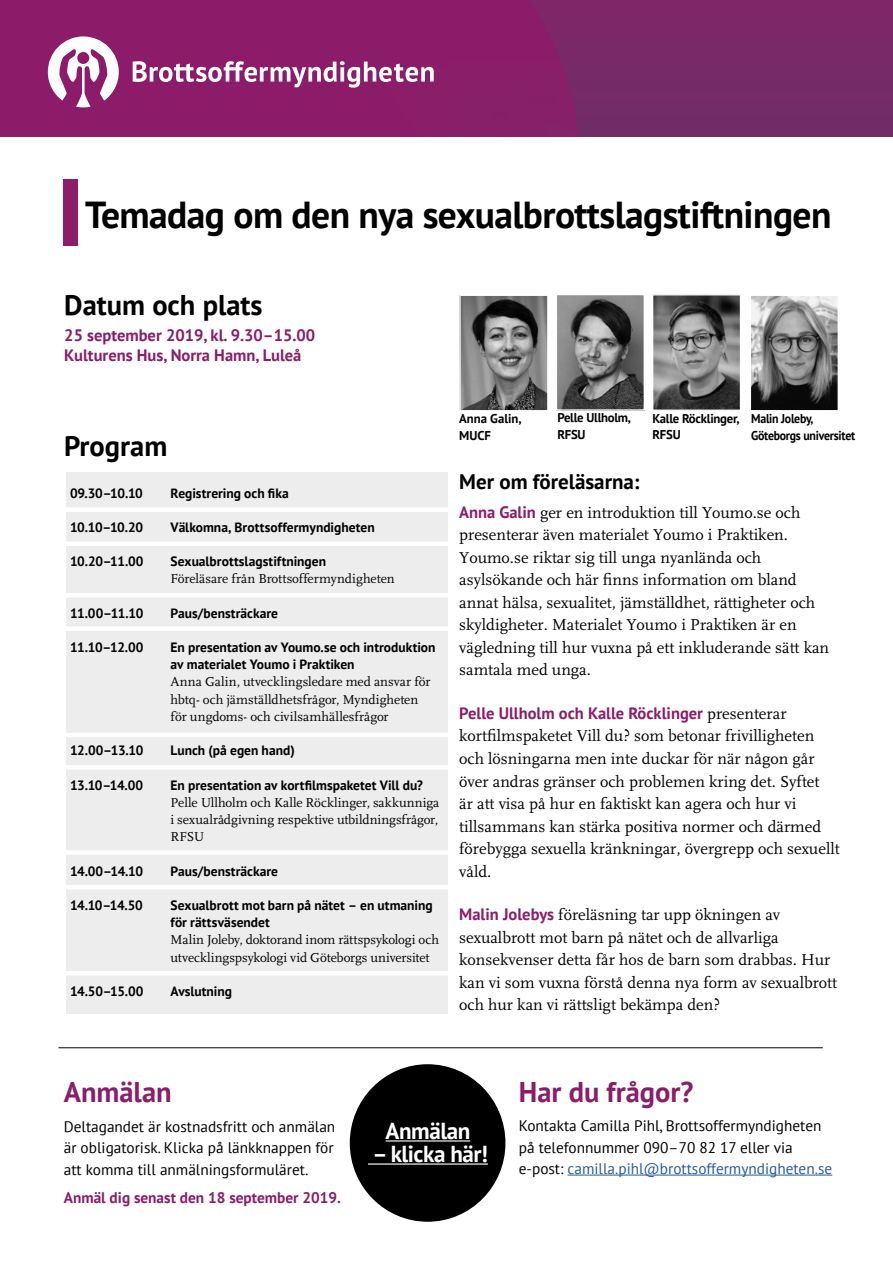
<style>
.page{position:relative;width:893px;height:1263px;background:#fff}
.page>*{position:absolute;margin:0;border:0;box-sizing:border-box;transform-origin:0 0}
.Rubbe_H1{font:700 37.5px "PT Sans";letter-spacing:-.015em;color:#000}
.Rubbe2{font:700 28.5px "PT Sans";color:#000}
.Rubbe2-2{font:700 28.5px "PT Sans";color:#8b1d69}
.t1{font:700 23.1px "PT Sans";letter-spacing:-.02em;color:#fff}
.Rubbe_3{font:700 21px "PT Sans";color:#000}
.Brödtext{font:16.5px/22.5px "FF Scala";color:#000}
.Plats_och_datum{font:700 16.5px "PT Sans";color:#8b1d69}
.Anmälan_frågor{font:15.3px/21.3px "PT Sans";color:#000;text-align:justify}
.Brödtext-2{font:700 15.3px "PT Sans";color:#8b1d69}
.Lista{font:13.5px/17.2px "FF Scala";color:#000}
.Lista-2{font:700 13.5px "PT Sans";color:#000}
.t2{font:700 12.75px/16.5px "PT Sans";letter-spacing:-.02em;color:#000}
.t3{font:700 12.75px/16.5px "PT Sans";letter-spacing:-.02em;color:#000;scale:.93 1}
.t4{font:700 12.75px/17.2px "PT Sans";color:#000}
.s1{font-family:"PT Sans";font-weight:700}
.s2{font-family:"PT Sans";font-weight:700;color:#8b1d69}
.s3{color:#275b9b}
</style>
<div class="page">
<div style="left:0;top:0;width:394px;height:137px;background:#8c1c69"></div>
<div style="left:199px;top:0;width:330px;height:33px;background:#8b1c69"></div>
<div style="left:270px;top:32px;width:259px;height:47px;background:#8b1c69"></div>
<div style="left:343px;top:79px;width:186px;height:47px;background:#8a1e69"></div>
<div style="left:394px;top:125px;width:135px;height:12px;background:#881f69"></div>
<svg style="left:529px;top:0;width:364px;height:137px;background:#782868"></svg>
<svg style="left:48px;top:36px;width:71px;height:71px"></svg>
<svg style="left:133px;top:61px;width:301px;height:27px"></svg>
<div style="left:63px;top:179px;width:14px;height:67px;background:#8b1d69"></div>
<div style="left:350px;top:1064px;width:155px;height:158px;background:#000;border-radius:50%"></div>
<hr style="left:386px;top:1140px;width:84px;height:1px;background:#fff">
<hr style="left:368px;top:1163px;width:120px;height:1px;background:#fff">
<hr style="left:568px;top:1175px;width:264px;height:1px;background:#275b9b">
<hr style="left:58px;top:1047px;width:765px;height:1px;background:#000">
<div style="left:66px;top:472px;width:381px;height:541px;background:#ededed"></div>
<div style="left:60px;top:626px;width:394px;height:5px;background:#fff"></div>
<hr style="left:58px;top:593px;width:393px;height:4px;background:#fff">
<div style="left:60px;top:507px;width:389px;height:5px;background:#fff"></div>
<div style="left:62px;top:541px;width:389px;height:5px;background:#fff"></div>
<hr style="left:62px;top:733px;width:392px;height:4px;background:#fff">
<div style="left:62px;top:850px;width:392px;height:5px;background:#fff"></div>
<hr style="left:61px;top:885px;width:392px;height:4px;background:#fff">
<hr style="left:60px;top:971px;width:391px;height:4px;background:#fff">
<div style="left:62px;top:765px;width:391px;height:5px;background:#fff"></div>
<img style="left:461px;top:297px;width:86px;height:112px">
<div style="left:459px;top:295px;width:90px;height:116px;border:1px solid #fff"></div>
<img style="left:654px;top:296px;width:85px;height:113px">
<div style="left:652px;top:294px;width:89px;height:117px;border:1px solid #fff"></div>
<img style="left:558px;top:296px;width:85px;height:113px">
<div style="left:556px;top:294px;width:89px;height:117px;border:1px solid #fff"></div>
<img style="left:752px;top:297px;width:85px;height:112px">
<div style="left:750px;top:295px;width:89px;height:116px;border:1px solid #fff"></div>
<h1 class="Rubbe_H1" style="left:85px;top:190px;width:748px">Temadag om den nya sexualbrottslagstiftningen</h1>
<h2 class="Rubbe2" style="left:64px;top:286px;width:200px">Datum och plats</h2>
<p class="Plats_och_datum" style="left:64px;top:325px;width:252px">25 september 2019, kl. 9.30–15.00</p>
<p class="Plats_och_datum" style="left:64px;top:345px;width:239px">Kulturens Hus, Norra Hamn, Luleå</p>
<h2 class="Rubbe2" style="left:64px;top:427px;width:105px">Program</h2>
<p class="Lista-2" style="left:70px;top:484px;width:74px">09.30–10.10</p>
<p class="Lista-2" style="left:171px;top:484px;width:120px">Registrering och fika</p>
<p class="Lista-2" style="left:70px;top:518px;width:74px">10.10–10.20</p>
<p class="Lista-2" style="left:171px;top:518px;width:206px">Välkomna, Brottsoffermyndigheten</p>
<p class="Lista-2" style="left:70px;top:552px;width:75px">10.20–11.00</p>
<p class="Lista" style="left:171px;top:553px;width:226px"><span class="s1">Sexualbrottslagstiftningen<br></span>Föreläsare från Brottsoffermyndigheten</p>
<p class="Lista-2" style="left:70px;top:604px;width:75px">11.00–11.10</p>
<p class="Lista-2" style="left:171px;top:604px;width:109px">Paus/bensträckare</p>
<p class="Lista-2" style="left:70px;top:638px;width:75px">11.10–12.00</p>
<p class="Lista" style="left:171px;top:639px;width:266px"><span class="s1">En presentation av Youmo.se och introduktion av materialet Youmo i Praktiken<br></span>Anna Galin, utvecklingsledare med ansvar för hbtq- och jämställdhetsfrågor, Myndigheten för ungdoms- och civilsamhällesfrågor</p>
<p class="Lista-2" style="left:70px;top:742px;width:75px">12.00–13.10</p>
<p class="Lista-2" style="left:171px;top:742px;width:126px">Lunch (på egen hand)</p>
<p class="Lista-2" style="left:70px;top:776px;width:75px">13.10–14.00</p>
<p class="Lista" style="left:171px;top:777px;width:270px"><span class="s1">En presentation av kortfilmspaketet Vill du?<br></span>Pelle Ullholm och Kalle Röcklinger, sakkunniga i sexualrådgivning respektive utbildningsfrågor, RFSU</p>
<p class="Lista-2" style="left:70px;top:862px;width:75px">14.00–14.10</p>
<p class="Lista-2" style="left:171px;top:862px;width:109px">Paus/bensträckare</p>
<p class="Lista-2" style="left:70px;top:896px;width:74px">14.10–14.50</p>
<p class="Lista" style="left:171px;top:897px;width:270px"><span class="s1">Sexualbrott mot barn på nätet – en utmaning för rättsväsendet<br></span>Malin Joleby, doktorand inom rättspsykologi och utvecklingspsykologi vid Göteborgs universitet</p>
<p class="Lista-2" style="left:70px;top:982px;width:75px">14.50–15.00</p>
<p class="Lista-2" style="left:171px;top:982px;width:63px">Avslutning</p>
<p class="t2" style="left:557px;top:409px;width:75px">Pelle Ullholm,<br>RFSU</p>
<p class="t3" style="left:751px;top:410px;width:114px">Malin Joleby,<br>Göteborgs universitet</p>
<p class="t4" style="left:459px;top:410px;width:64px">Anna Galin,<br>MUCF</p>
<p class="t2" style="left:652px;top:410px;width:89px">Kalle Röcklinger,<br>RFSU</p>
<p class="Rubbe_3" style="left:459px;top:468px;width:182px">Mer om föreläsarna:</p>
<p class="Brödtext" style="left:459px;top:501px;width:371px"><span class="s2">Anna Galin</span> ger en introduktion till Youmo.se och presenterar även materialet Youmo i Praktiken.<br>Youmo.se riktar sig till unga nyanlända och asylsökande och här finns information om bland annat hälsa, sexualitet, jämställdhet, rättigheter och skyldigheter. Materialet Youmo i Praktiken är en vägledning till hur vuxna på ett inkluderande sätt kan samtala med unga.</p>
<p class="Brödtext" style="left:459px;top:703px;width:382px"><span class="s2">Pelle Ullholm och Kalle Röcklinger</span> presenterar kortfilmspaketet Vill du? som betonar frivilligheten och lösningarna men inte duckar för när någon går över andras gränser och problemen kring det. Syftet<br>är att visa på hur en faktiskt kan agera och hur vi tillsammans kan stärka positiva normer och därmed förebygga sexuella kränkningar, övergrepp och sexuellt våld.</p>
<p class="Brödtext" style="left:459px;top:904px;width:379px"><span class="s2">Malin Jolebys</span> föreläsning tar upp ökningen av sexualbrott mot barn på nätet och de allvarliga konsekvenser detta får hos de barn som drabbas. Hur kan vi som vuxna förstå denna nya form av sexualbrott och hur kan vi rättsligt bekämpa den?</p>
<h2 class="Rubbe2-2" style="left:64px;top:1073px;width:109px">Anmälan</h2>
<p class="Anmälan_frågor" style="left:64px;top:1116px;width:273px">Deltagandet är kostnadsfritt och anmälan är obligatorisk. Klicka på länkknappen för att komma till anmälningsformuläret.</p>
<p class="Brödtext-2" style="left:64px;top:1187px;width:279px">Anmäl dig senast den 18 september 2019.</p>
<p class="t1" style="left:386px;top:1116px;width:86px">Anmälan</p>
<p class="t1" style="left:372px;top:1139px;width:117px">– klicka här!</p>
<h2 class="Rubbe2-2" style="left:519px;top:1073px;width:176px">Har du frågor?</h2>
<p class="Anmälan_frågor" style="left:519px;top:1115px;width:315px;text-align:left">Kontakta Camilla Pihl, Brottsoffermyndigheten på telefonnummer 090–70 82 17 eller via e-post: <span class="s3">camilla.pihl@brottsoffermyndigheten.se</span></p>
</div>
